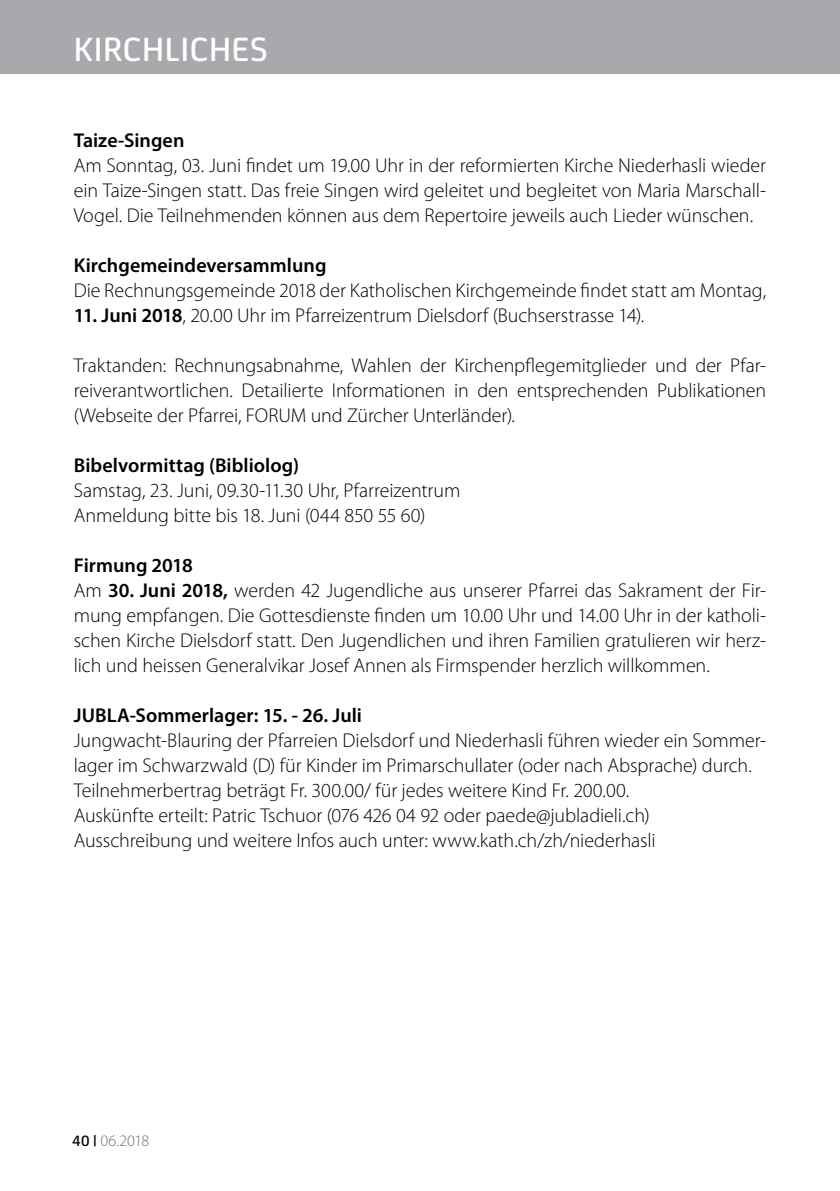
<style>
.page{position:relative;width:840px;height:1191px;background:#fff}
.page>*{position:absolute;margin:0;border:0;box-sizing:border-box;transform-origin:0 0}
.t1{font:500 36px "FS Joey";color:#fff}
.t2{font:300 20px/25px "Myriad Pro";letter-spacing:-.005em;color:#000}
.t3{font:600 20px "Myriad Pro";letter-spacing:.005em;color:#000}
.t4{font:300 16px "Myriad Pro";letter-spacing:-.025em;color:#6d6e71}
.s1{font-weight:600}
.s2{font-family:"FS Joey";font-weight:500;color:#000}
</style>
<div class="page">
<div style="left:0;top:0;width:839px;height:74px;background:#a7a9ac"></div>
<h1 class="t1" style="left:74px;top:23px;width:38px">KIRCHLICHES</h1>
<p class="t3" style="left:74px;top:128px;width:112px">Taize-Singen</p>
<p class="t2" style="left:74px;top:153px;width:693px;text-align:justify">Am Sonntag, 03. Juni findet um 19.00 U hr in der reformierten Kirche Niederhasli wieder ein Taize-Singen statt. Das freie Singen wird geleitet und begleitet von Maria Marschall-Vogel. Die Teilnehmenden können aus dem Repertoire jeweils auch Lieder wünschen.</p>
<p class="t3" style="left:74px;top:253px;width:254px">Kirchgemeindeversammlung</p>
<p class="t2" style="left:74px;top:278px;width:693px">Die Rechnungsgemeinde 2018 der Katholischen Kirchgemeinde findet statt am Montag,</p>
<p class="t2" style="left:74px;top:303px;width:572px"><span class="s1">11. Juni 2018</span>, 20.00 U hr im Pfarreizentrum Dielsdorf (Buchserstrasse 14).</p>
<p class="t2" style="left:74px;top:353px;width:693px;text-align:justify">Traktanden: Rechnungsabnahme, Wahlen der Kirchenpflegemitglieder und der Pfar&shy;reiverantwortlichen. Detailierte I nformationen in den entsprechenden Publikationen (Webseite der Pfarrei, FORUM</p>
<p class="t2" style="left:310px;top:403px;width:206px">und Zürcher U nterländer).</p>
<p class="t3" style="left:74px;top:453px;width:227px">Bibelvormittag (Bibliolog)</p>
<p class="t2" style="left:74px;top:478px;width:388px">Samstag, 23. Juni, 09.30-11.30 U hr, Pfarreizentrum<br>Anmeldung bitte bis 18. Juni (044 850 55 60)</p>
<p class="t2" style="left:74px;top:553px;width:693px"><span class="s1">Firmung 2018<br></span>Am <span class="s1">30. Juni 2018,</span> werden 42 Jugendliche aus unserer Pfarrei das Sakrament der Fir&shy;mung empfangen. Die Gottesdienste finden um 10.00 U hr und 14.00 U hr in der katholi&shy;schen Kirche Dielsdorf statt. Den Jugendlichen und ihren Familien gratulieren wir herz&shy;lich und heissen Generalvikar Josef Annen als Firmspender herzlich willkommen.</p>
<p class="t3" style="left:74px;top:703px;width:289px">JUBLA-Sommerlager: 15. - 26. Juli</p>
<p class="t2" style="left:74px;top:728px;width:693px">Jungwacht-Blauring der Pfarreien Dielsdorf und Niederhasli führen wieder ein Sommer&shy;lager im Schwarzwald (D) für Kinder im Primarschullater (oder nach Absprache) durch.<br>Teilnehmerbertrag beträgt Fr. 300.00/ für jedes weitere Kind Fr. 200.00.<br>Auskünfte erteilt: Patric Tschuor (076 426 04 92 oder paede@jubladieli.ch)<br>Ausschreibung und weitere I nfos auch unter: www.kath.ch/zh/niederhasli</p>
<p class="t4" style="left:72px;top:1131px;width:79px"><span class="s2">40 |</span> 06.2018</p>
</div>
